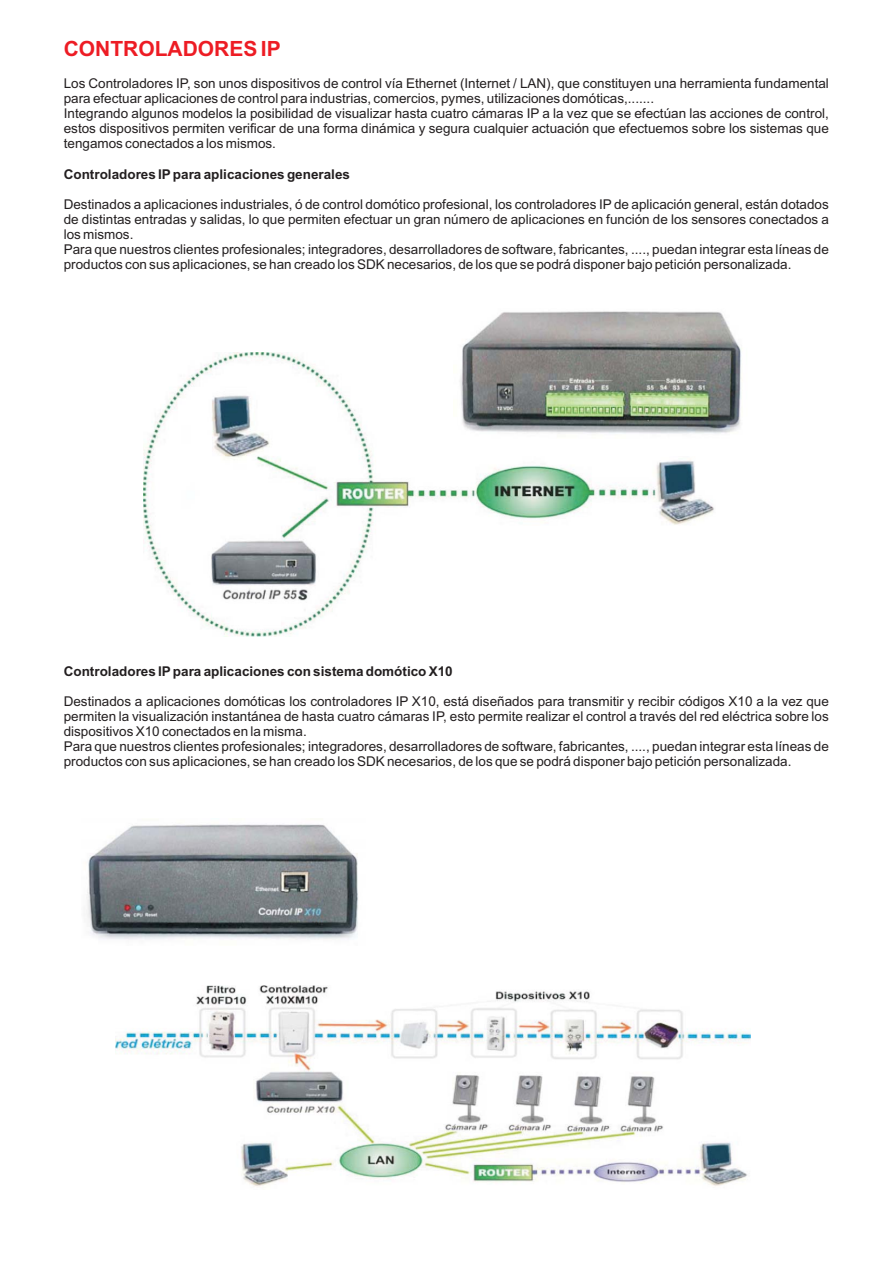
<style>
.page{position:relative;width:893px;height:1263px;background:#fff}
.page>*{position:absolute;margin:0;border:0;box-sizing:border-box;transform-origin:0 0}
.t1{font:700 21px "Arial";color:#ed1c24}
.t2{font:13.5px/15.1px "Arial";color:#231f20}
.t3{font:700 13.5px "Arial";color:#231f20}
</style>
<div class="page">
<img style="left:87px;top:824px;width:271px;height:116px">
<img style="left:115px;top:985px;width:635px;height:202px">
<img style="left:144px;top:353px;width:570px;height:283px">
<img style="left:453px;top:311px;width:289px;height:127px">
<h1 class="t1" style="left:64px;top:41px;width:218px">CONTROLADORES IP</h1>
<p class="t2" style="left:64px;top:77px;width:767px">Los Controladores IP, son unos dispositivos de control vía Ethernet (Internet / LAN), que constituyen una herramienta fundamental para efectuar aplicaciones de control para industrias, comercios, pymes, utilizaciones domóticas,.......<br>Integrando algunos modelos la posibilidad de visualizar hasta cuatro cámaras IP a la vez que se efectúan las acciones de control, estos dispositivos permiten verificar de una forma dinámica y segura cualquier actuación que efectuemos sobre los sistemas que tengamos conectados a los mismos.</p>
<p class="t3" style="left:64px;top:169px;width:288px">Controladores IP para aplicaciones generales</p>
<p class="t2" style="left:64px;top:198px;width:767px">Destinados a aplicaciones industriales, ó de control domótico profesional, los controladores IP de aplicación general, están dotados de distintas entradas y salidas, lo que permiten efectuar un gran número de aplicaciones en función de los sensores conectados a los mismos.<br>Para que nuestros clientes profesionales; integradores, desarrolladores de software, fabricantes, ...., puedan integrar esta líneas de productos con sus aplicaciones, se han creado los SDK necesarios, de los que se podrá disponer bajo petición personalizada.</p>
<p class="t3" style="left:64px;top:666px;width:390px">Controladores IP para aplicaciones con sistema domótico X10</p>
<p class="t2" style="left:64px;top:695px;width:767px">Destinados a aplicaciones domóticas los controladores IP X10, está diseñados para transmitir y recibir códigos X10 a la vez que permiten la visualización instantánea de hasta cuatro cámaras IP, esto permite realizar el control a través del red eléctrica sobre los dispositivos X10 conectados en la misma.<br>Para que nuestros clientes profesionales; integradores, desarrolladores de software, fabricantes, ...., puedan integrar esta líneas de productos con sus aplicaciones, se han creado los SDK necesarios, de los que se podrá disponer bajo petición personalizada.</p>
</div>
